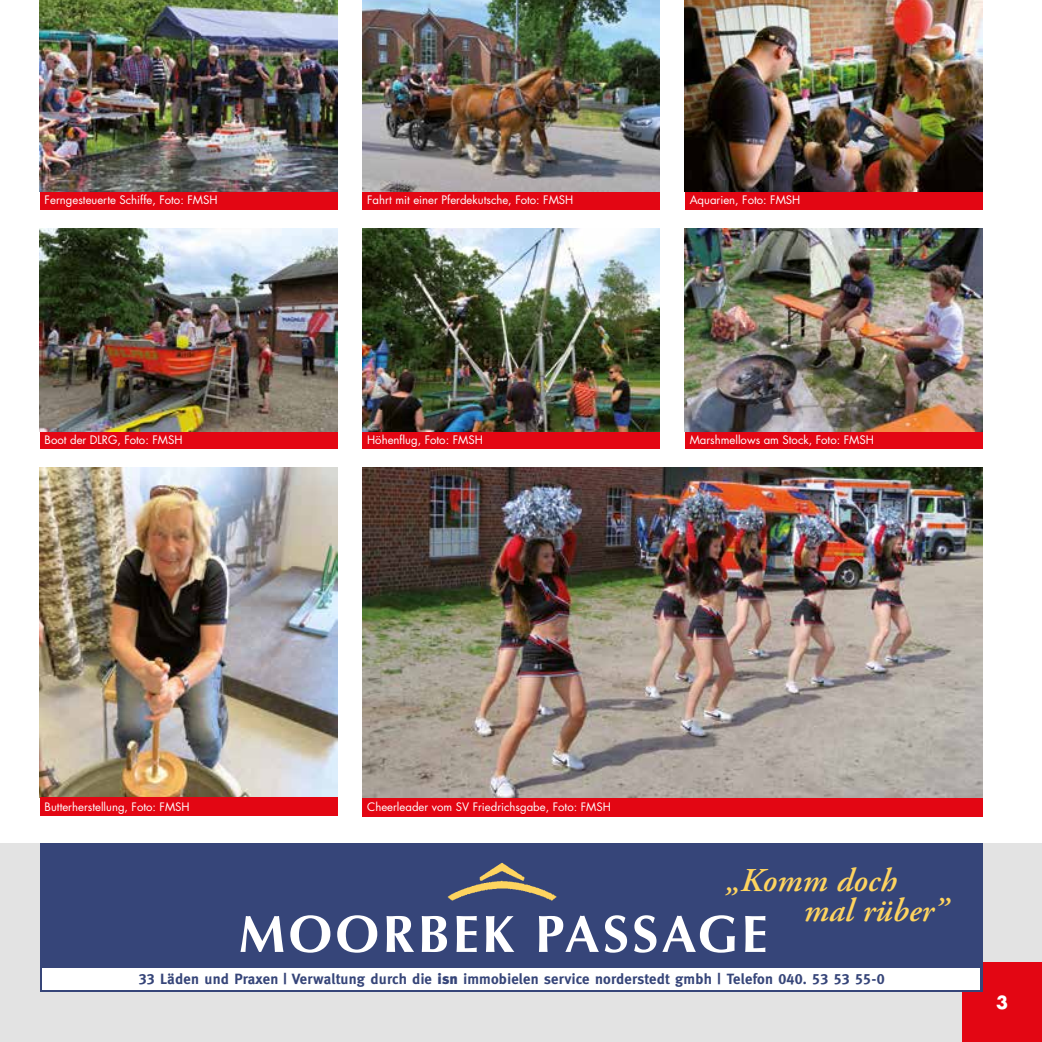
<style>
.page{position:relative;width:1042px;height:1042px;background:#fff}
.page>*{position:absolute;margin:0;border:0;box-sizing:border-box;transform-origin:0 0}
.t1{font:700 52.5px "Optima";letter-spacing:.06em;color:#fff}
.t2{font:italic 600 33.25px/29.8px "Adobe Garamond";letter-spacing:.005em;color:#fed45f}
.t3{font:700 17.5px "Futura";color:#fff}
.t4{font:700 14.88px "Meta";letter-spacing:.015em;color:#364579}
.t5{font:11.38px "Futura";color:#fff}
.s1{font-family:"Meta Bold Caps";font-weight:400}
.s2{font-family:"Meta Plus";font-weight:900}
</style>
<div class="page">
<div style="left:0;top:843px;width:1042px;height:199px;background:#e3e3e3"></div>
<div style="left:962px;top:962px;width:80px;height:80px;background:#e30613"></div>
<div style="left:40px;top:843px;width:942px;height:149px;background:#364579"></div>
<img style="left:447px;top:863px;width:110px;height:38px">
<div style="left:42px;top:969px;width:938px;height:21px;background:#fff"></div>
<div style="left:40px;top:191px;width:297px;height:18px;background:#e30613"></div>
<img style="left:40px;top:0;width:297px;height:192px">
<img style="left:362px;top:467px;width:620px;height:331px">
<div style="left:362px;top:798px;width:620px;height:18px;background:#e30613"></div>
<img style="left:40px;top:467px;width:297px;height:331px">
<div style="left:40px;top:798px;width:297px;height:18px;background:#e30613"></div>
<div style="left:362px;top:191px;width:298px;height:18px;background:#e30613"></div>
<img style="left:362px;top:0;width:298px;height:192px">
<div style="left:685px;top:191px;width:297px;height:18px;background:#e30613"></div>
<img style="left:685px;top:0;width:297px;height:192px">
<div style="left:40px;top:431px;width:297px;height:18px;background:#e30613"></div>
<img style="left:40px;top:228px;width:297px;height:204px">
<div style="left:362px;top:430px;width:298px;height:19px;background:#e30613"></div>
<img style="left:362px;top:228px;width:298px;height:203px">
<div style="left:685px;top:430px;width:297px;height:19px;background:#e30613"></div>
<img style="left:685px;top:228px;width:297px;height:203px">
<p class="t5" style="left:45px;top:192px;width:174px">Ferngesteuerte Schiffe, Foto: FMSH</p>
<p class="t5" style="left:367px;top:192px;width:208px">Fahrt mit einer Pferdekutsche, Foto: FMSH</p>
<p class="t5" style="left:690px;top:192px;width:112px">Aquarien, Foto: FMSH</p>
<p class="t5" style="left:45px;top:432px;width:139px">Boot der DLRG, Foto: FMSH</p>
<p class="t5" style="left:367px;top:432px;width:117px">Höhenflug, Foto: FMSH</p>
<p class="t5" style="left:690px;top:432px;width:186px">Marshmellows am Stock, Foto: FMSH</p>
<p class="t5" style="left:45px;top:799px;width:147px">Butterherstellung, Foto: FMSH</p>
<p class="t5" style="left:367px;top:799px;width:245px">Cheerleader vom SV Friedrichsgabe, Foto: FMSH</p>
<h2 class="t2" style="left:802px;top:867px;width:145px;text-indent:-78px">„Komm doch mal rüber”</h2>
<h1 class="t1" style="left:239px;top:903px;width:530px">MOORBEK PASSAGE</h1>
<h3 class="t4" style="left:139px;top:970px;width:747px"><span class="s1">33</span> Läden und Praxen | Verwaltung durch die <span class="s2">isn</span> immobielen service norderstedt gmbh | Telefon <span class="s1">040. 53 53 55-0</span></h3>
<h3 class="t3" style="left:996px;top:990px;width:14px">3</h3>
</div>
